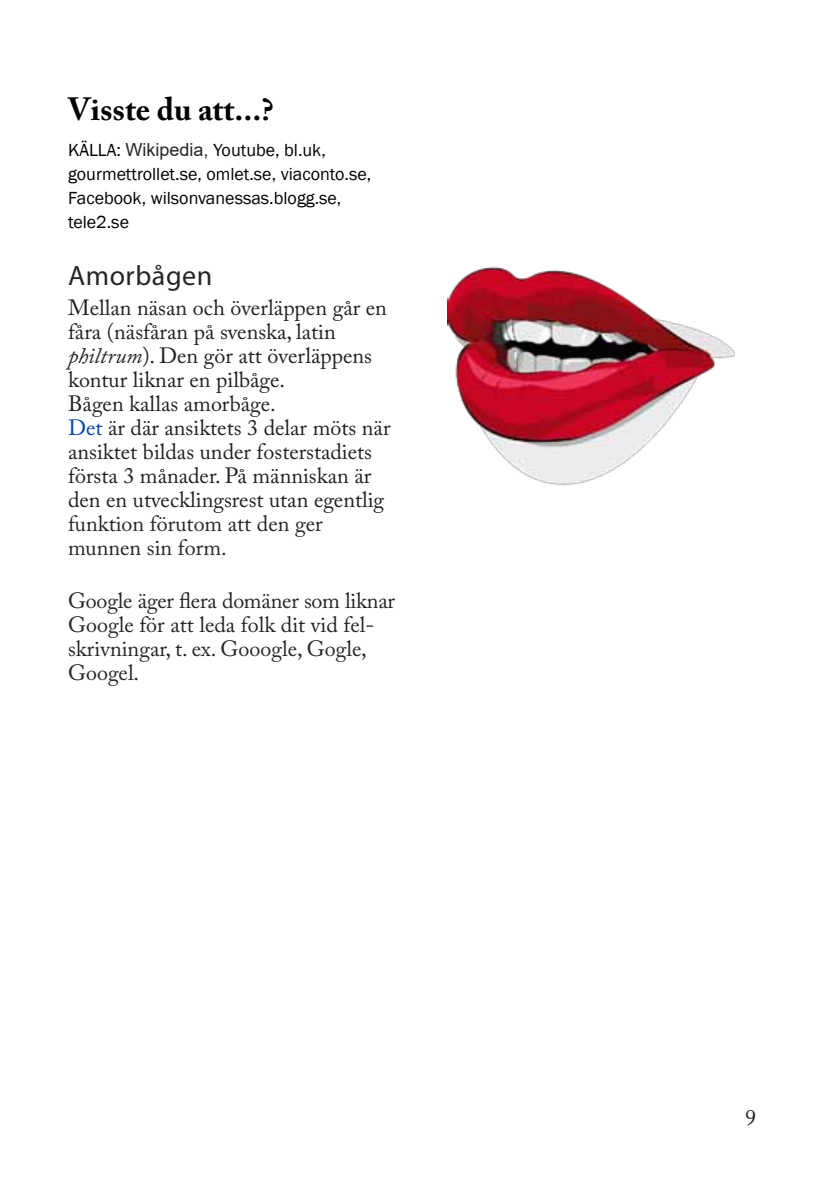
<style>
.page{position:relative;width:840px;height:1191px;background:#fff}
.page>*{position:absolute;margin:0;border:0;box-sizing:border-box;transform-origin:0 0}
.t1{font:700 32px "Adobe Caslon Pro";color:#000}
.t2{font:28px "Myriad Pro";letter-spacing:.02em;color:#272524}
.t3{font:22px/24px "Adobe Caslon Pro";color:#202122}
.t4{font:22px/24px "Adobe Caslon Pro";color:#272524}
.t5{font:18px/24px "Franklin Gothic";color:#000}
.s1{font-family:"Arial";color:#272524}
.s2{font-style:italic}
.s3{color:#0645ad}
</style>
<div class="page">
<img style="left:447px;top:266px;width:286px;height:220px">
<h1 class="t1" style="left:68px;top:90px;width:207px">Visste du att...?</h1>
<p class="t5" style="left:68px;top:138px;width:304px">KÄLLA: <span class="s1">Wikipedia,</span> Youtube, bl.uk, gourmettrollet.se, omlet.se, viaconto.se,<br>Facebook, wilsonvanessas.blogg.se, tele2.se</p>
<p class="t2" style="left:68px;top:258px;width:146px">Amorbågen</p>
<p class="t3" style="left:68px;top:295px;width:324px">Mellan näsan och överläppen går en fåra (näsfåran på svenska, latin <span class="s2">philtrum</span>). Den gör att överläppens kontur liknar en pilbåge.<br>Bågen kallas amorbåge.<br><span class="s3">Det</span> är där ansiktets 3 delar möts när ansiktet bildas under fosterstadiets första 3 månader. På människan är den en utvecklingsrest utan egentlig</p>
<p class="t4" style="left:68px;top:511px;width:256px">funktion förutom att den ger munnen sin form.</p>
<p class="t4" style="left:68px;top:588px;width:328px">Google äger flera domäner som liknar<br>Google för att leda folk dit vid fel&shy;skrivningar, t. ex. Gooogle, Gogle,<br>Googel.</p>
<p class="t4" style="left:744px;top:1105px;width:12px">9</p>
</div>
